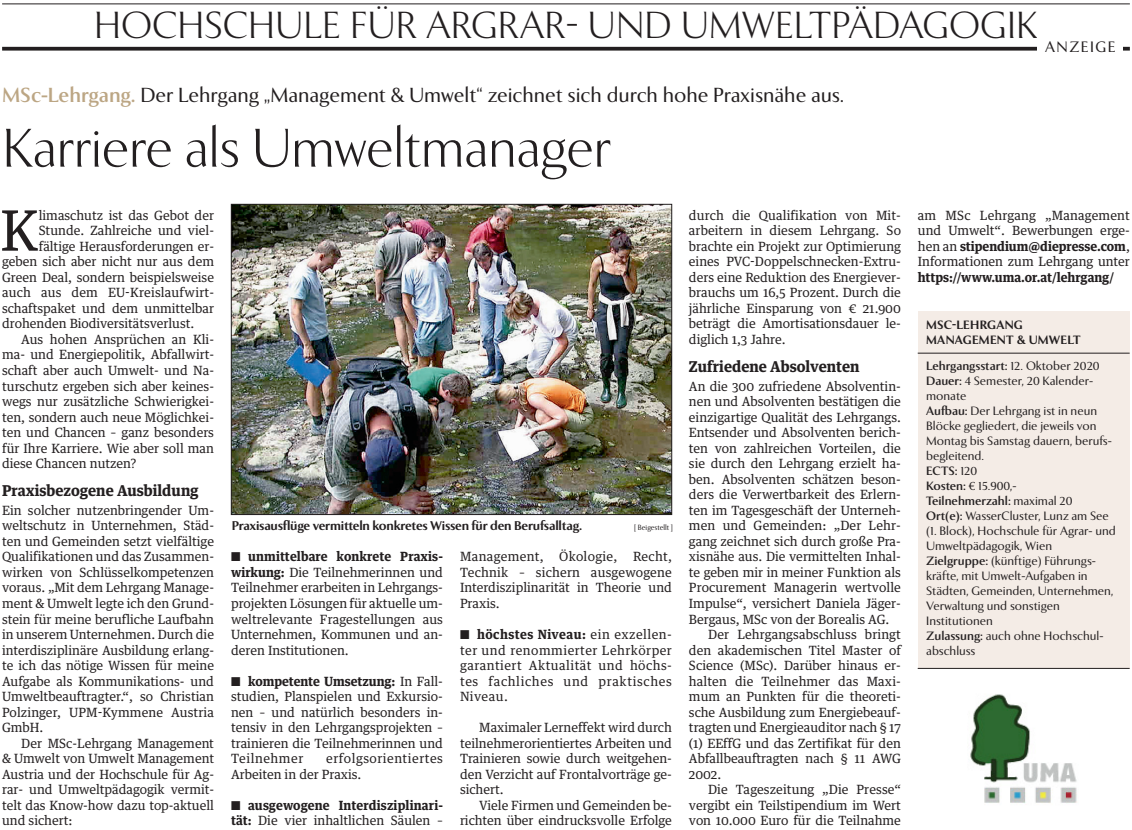
<style>
.page{position:relative;width:1132px;height:830px;background:#fff}
.page>*{position:absolute;margin:0;border:0;box-sizing:border-box;transform-origin:0 0}
.t1{font:55.8px "Guardian Text Egyp";color:#231f20}
.t2{font:300 54px "Exemplar Pro";letter-spacing:-.02em;color:#231f20}
.t3{font:300 37.5px "Exemplar Pro";color:#231f20}
.t4{font:20.25px "Exemplar Pro";color:#231f20}
.t5{font:700 15px "Guardian Text Egyp";color:#231f20}
.t6{font:15px "Exemplar Pro";letter-spacing:.1em;color:#231f20}
.t7{font:12.75px/15.5px "Guardian Text Egyp";letter-spacing:-.005em;color:#231f20;text-align:justify}
.t8{font:700 12.75px/15.6px "Guardian Text Egyp";letter-spacing:.005em;color:#231f20}
.t9{font:12.75px/15.5px "Guardian Text Egyp";letter-spacing:.035em;color:#231f20}
.t10{font:800 12.6px "Exemplar Pro";letter-spacing:-.015em;color:#231f20}
.t11{font:12px/15px "Exemplar Pro";color:#231f20}
.t12{font:800 12px/15px "Exemplar Pro";letter-spacing:.02em;color:#231f20}
.t13{font:7.5px "Exemplar Pro";color:#231f20;scale:.94 1}
.s1{font-weight:700;color:#bca684}
.s2{font-weight:700}
.s3{font-weight:400}
</style>
<div class="page">
<hr style="left:2px;top:4px;width:1127px;height:1px;background:#231f20">
<svg style="left:2px;top:47px;width:1127px;height:4px;background:#393636"></svg>
<div style="left:1037px;top:38px;width:85px;height:17px;background:#fff"></div>
<img style="left:233px;top:206px;width:436px;height:306px">
<div style="left:231px;top:204px;width:440px;height:310px;border:1px solid #231f20"></div>
<div style="left:917px;top:311px;width:212px;height:357px;background:#f4ece6"></div>
<hr style="left:917px;top:353px;width:212px;height:1px;background:#231f20">
<hr style="left:917px;top:667px;width:212px;height:1px;background:#231f20">
<img style="left:970px;top:694px;width:107px;height:109px">
<h3 class="t3" style="left:94px;top:3px;width:944px">HOCHSCHULE FÜR ARGRAR- UND UMWELTPÄDAGOGIK</h3>
<h3 class="t4" style="left:2px;top:83px;width:843px"><span class="s1">MSc-Lehrgang.</span> Der Lehrgang „Management &amp; Umwelt“ zeichnet sich durch hohe Praxisnähe aus.</h3>
<h2 class="t2" style="left:2px;top:116px;width:610px">Karriere als Umweltmanager</h2>
<h1 class="t1" style="left:0;top:184px;width:40px">K</h1>
<p class="t7" style="left:39px;top:206px;width:177px">limaschutz ist das Gebot der</p>
<p class="t7" style="left:39px;top:221px;width:177px">Stunde. Zahlreiche und viel-</p>
<p class="t7" style="left:39px;top:237px;width:177px">fältige Herausforderungen er-</p>
<p class="t7" style="left:2px;top:252px;width:213px">geben sich aber nicht nur aus dem</p>
<p class="t7" style="left:2px;top:268px;width:213px">Green Deal, sondern beispielsweise</p>
<p class="t7" style="left:2px;top:283px;width:213px">auch aus dem EU-Kreislaufwirt-</p>
<p class="t7" style="left:2px;top:299px;width:213px">schaftspaket und dem unmittelbar</p>
<p class="t7" style="left:2px;top:314px;width:194px">drohenden Biodiversitätsverlust.</p>
<p class="t7" style="left:21px;top:330px;width:194px">Aus hohen Ansprüchen an Kli-</p>
<p class="t7" style="left:2px;top:345px;width:213px">ma- und Energiepolitik, Abfallwirt-</p>
<p class="t7" style="left:2px;top:361px;width:213px">schaft aber auch Umwelt- und Na-</p>
<p class="t7" style="left:2px;top:377px;width:213px">turschutz ergeben sich aber keines-</p>
<p class="t7" style="left:2px;top:392px;width:213px">wegs nur zusätzliche Schwierigkei-</p>
<p class="t7" style="left:2px;top:408px;width:213px">ten, sondern auch neue Möglichkei-</p>
<p class="t7" style="left:2px;top:423px;width:213px">ten und Chancen – ganz besonders</p>
<p class="t7" style="left:2px;top:439px;width:213px">für Ihre Karriere. Wie aber soll man</p>
<p class="t7" style="left:2px;top:454px;width:136px">diese Chancen nutzen?</p>
<p class="t5" style="left:2px;top:478px;width:198px">Praxisbezogene Ausbildung</p>
<p class="t7" style="left:2px;top:501px;width:213px">Ein solcher nutzenbringender Um&shy;weltschutz in Unternehmen, Städ&shy;ten und Gemeinden setzt vielfältige Qualifikationen und das Zusammen&shy;wirken von Schlüsselkompetenzen voraus. „Mit dem Lehrgang Manage&shy;ment &amp; Umwelt legte ich den Grund&shy;stein für meine berufliche Laufbahn in unserem Unternehmen. Durch die interdisziplinäre Ausbildung erlang&shy;te ich das nötige Wissen für meine Aufgabe als Kommunikations- und Umweltbeauftragter.“, so Christian Polzinger, UPM-Kymmene Austria GmbH.</p>
<p class="t7" style="left:2px;top:733px;width:213px;text-indent:19px">Der MSc-Lehrgang Management &amp; Umwelt von Umwelt Management Austria und der Hochschule für Ag&shy;rar- und Umweltpädagogik vermit&shy;telt das Know-how dazu top-aktuell und sichert:</p>
<p class="t10" style="left:232px;top:518px;width:352px">Praxisausflüge vermitteln konkretes Wissen für den Berufsalltag.</p>
<p class="t13" style="left:634px;top:523px;width:43px">[ Beigestellt ]</p>
<p class="t7" style="left:460px;top:547px;width:213px">Management, Ökologie, Recht, Technik – sichern ausgewogene Interdisziplinarität in Theorie und Praxis.</p>
<p class="t7" style="left:460px;top:625px;width:213px">■ <span class="s2">höchstes Niveau:</span> ein exzellen&shy;ter und renommierter Lehrkörper garantiert Aktualität und höchs&shy;tes fachliches und praktisches Niveau.</p>
<p class="t7" style="left:460px;top:718px;width:213px;text-indent:19px">Maximaler Lerneffekt wird durch teilnehmerorientiertes Arbeiten und Trainieren sowie durch weitgehen&shy;den Verzicht auf Frontalvorträge ge&shy;sichert.</p>
<p class="t7" style="left:460px;top:796px;width:213px;text-align:right">Viele Firmen und Gemeinden be&shy;richten über eindrucksvolle Erfolge</p>
<p class="t7" style="left:231px;top:547px;width:213px">■ <span class="s2">unmittelbare konkrete Praxis&shy;wirkung:</span> Die Teilnehmerinnen und Teilnehmer erarbeiten in Lehrgangs&shy;projekten Lösungen für aktuelle um&shy;weltrelevante Fragestellungen aus Unternehmen, Kommunen und an&shy;deren Institutionen.</p>
<p class="t7" style="left:231px;top:671px;width:213px">■ <span class="s2">kompetente Umsetzung:</span> In Fall&shy;studien, Planspielen und Exkursio&shy;nen – und natürlich besonders in&shy;tensiv in den Lehrgangsprojekten – trainieren die Teilnehmerinnen und Teilnehmer</p>
<p class="t9" style="left:231px;top:749px;width:213px;text-indent:95px">erfolgsorientiertes<br>Arbeiten in der Praxis.</p>
<p class="t8" style="left:231px;top:796px;width:213px">■ ausgewogene Interdisziplinari&shy;tät: <span class="s3">Die vier inhaltlichen Säulen –</span></p>
<p class="t7" style="left:688px;top:206px;width:213px">durch die Qualifikation von Mit&shy;arbeitern in diesem Lehrgang. So brachte ein Projekt zur Optimierung eines PVC-Doppelschnecken-Extru&shy;ders eine Reduktion des Energiever&shy;brauchs um 16,5 Prozent. Durch die jährliche Einsparung von € 21.900 beträgt die Amortisationsdauer le&shy;diglich 1,3 Jahre.</p>
<p class="t5" style="left:688px;top:354px;width:172px">Zufriedene Absolventen</p>
<p class="t7" style="left:688px;top:377px;width:213px">An die 300 zufriedene Absolventin-</p>
<p class="t7" style="left:688px;top:392px;width:213px">nen und Absolventen bestätigen die</p>
<p class="t7" style="left:688px;top:408px;width:213px">einzigartige Qualität des Lehrgangs.</p>
<p class="t7" style="left:688px;top:423px;width:213px">Entsender und Absolventen berich-</p>
<p class="t7" style="left:688px;top:439px;width:213px">ten von zahlreichen Vorteilen, die</p>
<p class="t7" style="left:688px;top:454px;width:213px">sie durch den Lehrgang erzielt ha-</p>
<p class="t7" style="left:688px;top:470px;width:213px">ben. Absolventen schätzen beson-</p>
<p class="t7" style="left:688px;top:485px;width:213px">ders die Verwertbarkeit des Erlern-</p>
<p class="t7" style="left:688px;top:501px;width:213px">ten im Tagesgeschäft der Unterneh-</p>
<p class="t7" style="left:688px;top:516px;width:213px">men und Gemeinden: „Der Lehr-</p>
<p class="t7" style="left:688px;top:532px;width:213px">gang zeichnet sich durch große Pra-</p>
<p class="t7" style="left:688px;top:547px;width:213px">xisnähe aus. Die vermittelten Inhal-</p>
<p class="t7" style="left:688px;top:563px;width:213px">te geben mir in meiner Funktion als</p>
<p class="t7" style="left:688px;top:578px;width:213px">Procurement Managerin wertvolle</p>
<p class="t7" style="left:688px;top:594px;width:213px">Impulse“, versichert Daniela Jäger-</p>
<p class="t7" style="left:688px;top:609px;width:202px">Bergaus, MSc von der Borealis AG.</p>
<p class="t7" style="left:708px;top:625px;width:194px">Der Lehrgangsabschluss bringt</p>
<p class="t7" style="left:688px;top:640px;width:213px">den akademischen Titel Master of</p>
<p class="t7" style="left:688px;top:656px;width:213px">Science (MSc). Darüber hinaus er-</p>
<p class="t7" style="left:688px;top:671px;width:213px">halten die Teilnehmer das Maxi-</p>
<p class="t7" style="left:688px;top:687px;width:213px">mum an Punkten für die theoreti-</p>
<p class="t7" style="left:688px;top:702px;width:213px">sche Ausbildung zum Energiebeauf-</p>
<p class="t7" style="left:688px;top:718px;width:213px">tragten und Energieauditor nach § 17</p>
<p class="t7" style="left:688px;top:733px;width:213px">(1) EEffG und das Zertifikat für den</p>
<p class="t7" style="left:688px;top:749px;width:213px">Abfallbeauftragten nach § 11 AWG</p>
<p class="t7" style="left:688px;top:764px;width:34px">2002.</p>
<p class="t7" style="left:708px;top:780px;width:194px">Die Tageszeitung „Die Presse“</p>
<p class="t7" style="left:688px;top:796px;width:213px">vergibt ein Teilstipendium im Wert</p>
<p class="t7" style="left:688px;top:811px;width:213px">von 10.000 Euro für die Teilnahme</p>
<p class="t6" style="left:1044px;top:38px;width:72px">ANZEIGE</p>
<p class="t7" style="left:917px;top:206px;width:213px">am MSc Lehrgang „Management und Umwelt“. Bewerbungen erge&shy;hen an <span class="s2">stipendium@diepresse.com</span>, Informationen zum Lehrgang unter</p>
<p class="t8" style="left:917px;top:268px;width:198px">https://www.uma.or.at/lehrgang/</p>
<p class="t12" style="left:925px;top:317px;width:156px">MSC-LEHRGANG<br>MANAGEMENT &amp; UMWELT</p>
<p class="t11" style="left:925px;top:358px;width:191px"><span class="s2">Lehrgangsstart:</span> 12. Oktober 2020<br><span class="s2">Dauer:</span> 4 Semester, 20 Kalender&shy;monate<br><span class="s2">Aufbau:</span> Der Lehrgang ist in neun<br>Blöcke gegliedert, die jeweils von<br>Montag bis Samstag dauern, berufs&shy;begleitend.<br><span class="s2">ECTS:</span> 120<br><span class="s2">Kosten:</span> € 15.900,-<br><span class="s2">Teilnehmerzahl:</span> maximal 20<br><span class="s2">Ort(e):</span> WasserCluster, Lunz am See (1. Block), Hochschule für Agrar- und<br>Umweltpädagogik, Wien<br><span class="s2">Zielgruppe:</span> (künftige) Führungs&shy;kräfte, mit Umwelt-Aufgaben in<br>Städten, Gemeinden, Unternehmen,<br>Verwaltung und sonstigen<br>Institutionen<br><span class="s2">Zulassung:</span> auch ohne Hochschul&shy;abschluss</p>
</div>
